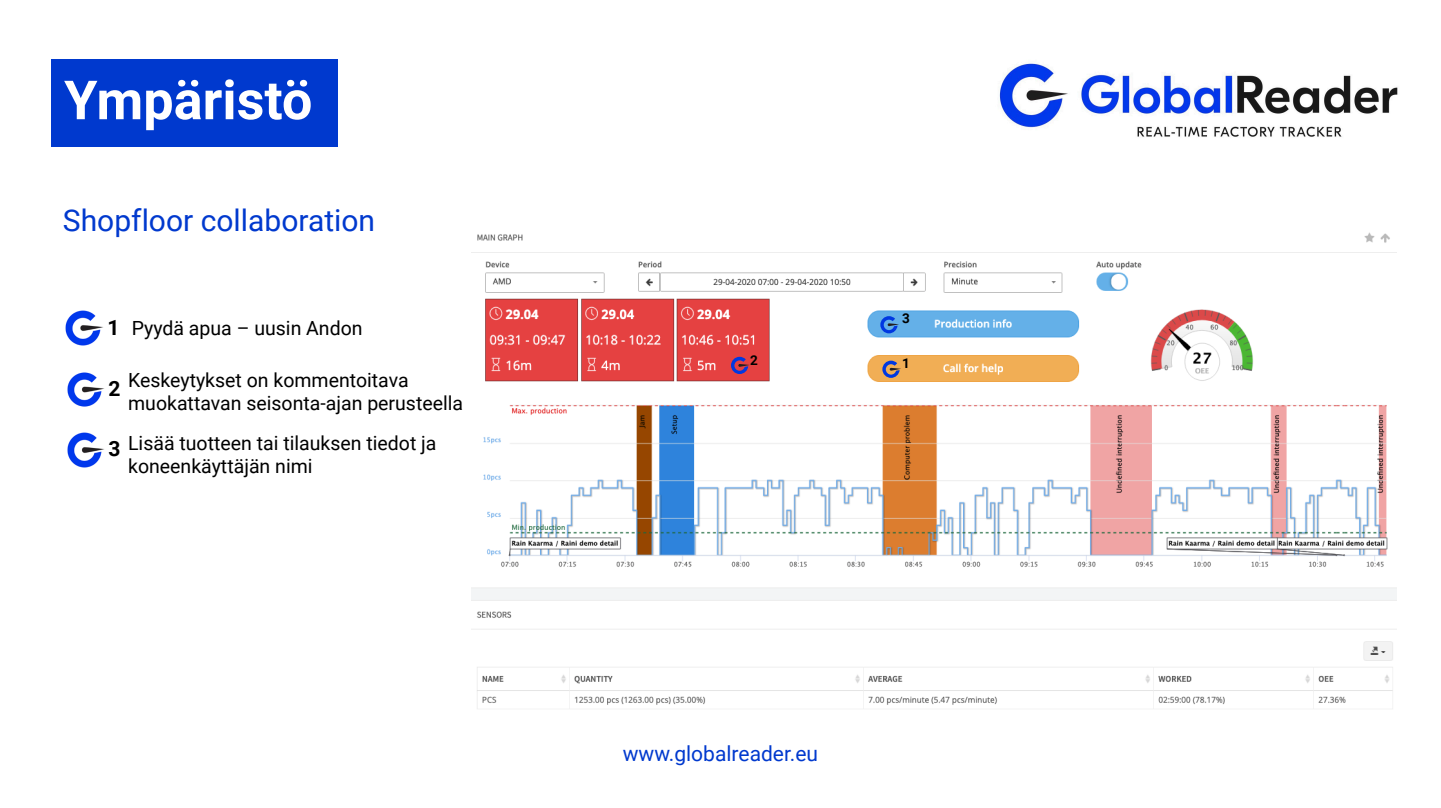
<style>
.page{position:relative;width:1441px;height:808px;background:#fff}
.page>*{position:absolute;margin:0;border:0;box-sizing:border-box;transform-origin:0 0}
.t1{font:700 54px "Roboto";color:#fff}
.t2{font:30px "Roboto";color:#0039ce}
.t3{font:21px "Roboto";color:#0039ce}
.t4{font:700 21px "Roboto";color:#000}
.t5{font:19.5px/23.4px "Roboto";color:#000}
.t6{font:700 13.5px "Roboto";color:#000}
.s1{font-weight:700;font-size:21px}
</style>
<div class="page">
<img style="left:999px;top:63px;width:399px;height:74px">
<img style="left:472px;top:232px;width:924px;height:477px">
<img style="left:65px;top:310px;width:38px;height:36px">
<img style="left:67px;top:372px;width:37px;height:35px">
<svg style="left:882px;top:361px;width:19px;height:17px"></svg>
<svg style="left:880px;top:316px;width:19px;height:17px"></svg>
<svg style="left:731px;top:357px;width:18px;height:17px"></svg>
<img style="left:67px;top:432px;width:37px;height:36px">
<div style="left:51px;top:59px;width:286px;height:88px;background:#0039ce"></div>
<h1 class="t1" style="left:64px;top:62px;width:250px">Ympäristö</h1>
<h2 class="t2" style="left:63px;top:199px;width:314px">Shopfloor collaboration</h2>
<p class="t4" style="left:107px;top:313px;width:14px">1</p>
<p class="t4" style="left:109px;top:373px;width:14px">2</p>
<p class="t5" style="left:132px;top:316px;width:232px">Pyydä apua – uusin Andon</p>
<p class="t5" style="left:128px;top:368px;width:336px">Keskeytykset on kommentoitava muokattavan seisonta-ajan perusteella</p>
<p class="t5" style="left:128px;top:431px;width:310px;text-indent:-20px"><span class="s1">3</span> Lisää tuotteen tai tilauksen tiedot ja koneenkäyttäjän nimi</p>
<p class="t6" style="left:902px;top:309px;width:9px">3</p>
<p class="t6" style="left:750px;top:351px;width:9px">2</p>
<p class="t6" style="left:902px;top:354px;width:9px">1</p>
<p class="t3" style="left:622px;top:739px;width:197px">www.globalreader.eu</p>
</div>
